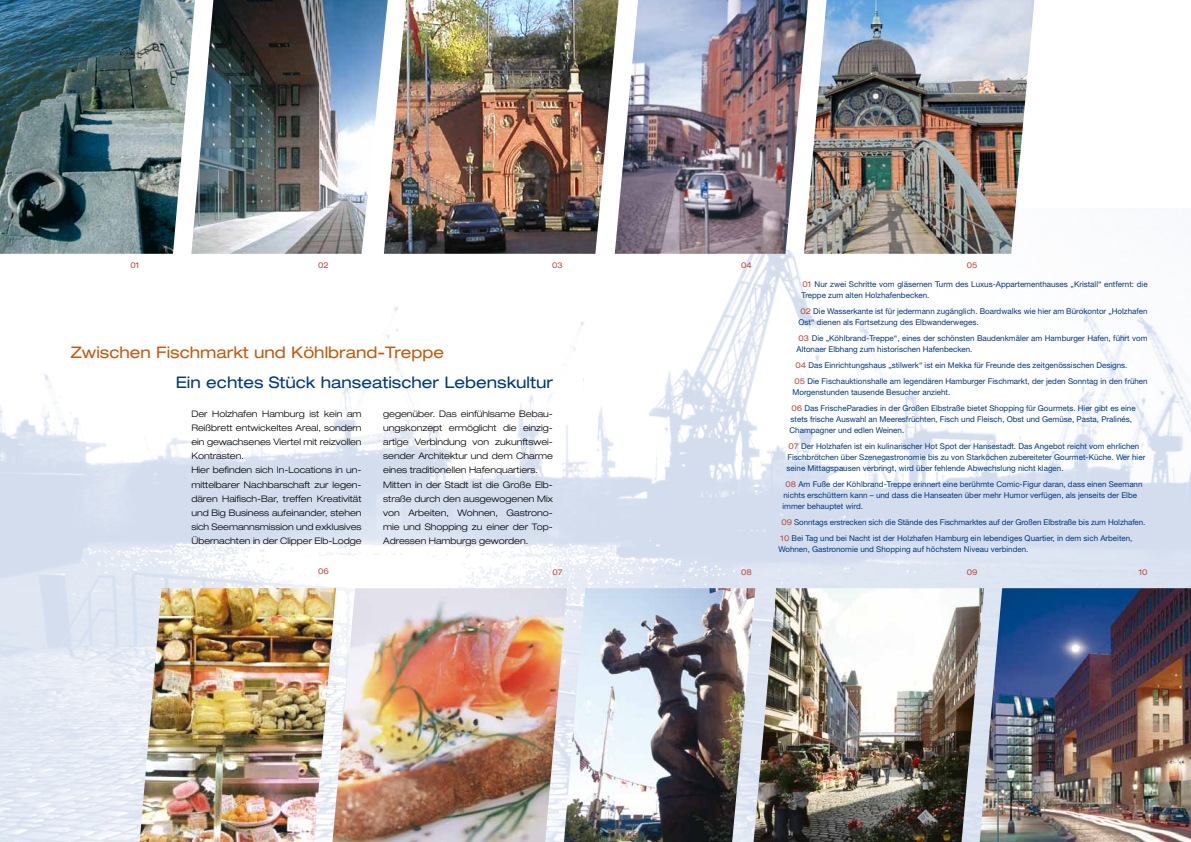
<style>
.page{position:relative;width:1191px;height:842px;background:#fff}
.page>*{position:absolute;margin:0;border:0;box-sizing:border-box;transform-origin:0 0}
.t1{font:expanded 16px "Helvetica Neue LT";color:#003882}
.t2{font:expanded 16px "Helvetica Neue LT";color:#c25a0e}
.t3{font:300 expanded 9px/14.2px "Helvetica Neue LT";color:#000}
.t4{font:8px/11px "Helvetica Neue LT";color:#003882}
.t5{font:expanded 8px "Helvetica Neue LT";letter-spacing:-.005em;color:#bc4d40}
.s1{font-stretch:expanded;color:#bc4d40}
</style>
<div class="page">
<img style="left:0;top:254px;width:1191px;height:588px">
<img style="left:388px;top:0;width:227px;height:254px">
<img style="left:615px;top:0;width:189px;height:254px">
<img style="left:195px;top:0;width:193px;height:254px">
<img style="left:0;top:0;width:195px;height:254px">
<img style="left:804px;top:0;width:230px;height:254px">
<img style="left:567px;top:588px;width:186px;height:254px">
<img style="left:336px;top:588px;width:231px;height:254px">
<img style="left:984px;top:588px;width:207px;height:254px">
<img style="left:753px;top:588px;width:231px;height:254px">
<img style="left:140px;top:588px;width:196px;height:254px">
<p class="t5" style="left:130px;top:260px;width:10px">01</p>
<p class="t5" style="left:318px;top:260px;width:12px">02</p>
<p class="t5" style="left:552px;top:260px;width:12px">03</p>
<p class="t5" style="left:741px;top:260px;width:12px">04</p>
<p class="t5" style="left:966px;top:260px;width:12px">05</p>
<h1 class="t2" style="left:71px;top:343px;width:375px">Zwischen Fischmarkt und Köhlbrand-Treppe</h1>
<h1 class="t1" style="left:176px;top:372px;width:379px">Ein echtes Stück hanseatischer Lebenskultur</h1>
<p class="t3" style="left:191px;top:406px;width:172px">Der Holzhafen Hamburg ist kein am Reißbrett entwickeltes Areal, sondern ein gewachsenes Viertel mit reizvollen Kontrasten.<br>Hier befinden sich In-Locations in un&shy;mittelbarer Nachbarschaft zur legen&shy;dären Haifisch-Bar, treffen Kreativität und Big Business aufeinander, stehen sich Seemannsmission und exklusives Übernachten in der Clipper Elb-Lodge</p>
<p class="t3" style="left:383px;top:406px;width:171px">gegenüber. Das einfühlsame Bebau&shy;ungskonzept ermöglicht die einzig&shy;artige Verbindung von zukunftswei&shy;sender Architektur und dem Charme eines traditionellen Hafenquartiers.<br>Mitten in der Stadt ist die Große Elb&shy;straße durch den ausgewogenen Mix von Arbeiten, Wohnen, Gastrono&shy;mie und Shopping zu einer der Top-Adressen Hamburgs geworden.</p>
<p class="t4" style="left:801px;top:278px;width:348px"><span class="s1">01</span> Nur zwei Schritte vom gläsernen Turm des Luxus-Appartementhauses „Kristall“ entfernt: die<br>Treppe zum alten Holzhafenbecken.</p>
<p class="t4" style="left:798px;top:305px;width:350px"><span class="s1">02</span> Die Wasserkante ist für jedermann zugänglich. Boardwalks wie hier am Bürokontor „Holzhafen<br>Ost“ dienen als Fortsetzung des Elbwanderweges.</p>
<p class="t4" style="left:796px;top:332px;width:352px"><span class="s1">03</span> Die „Köhlbrand-Treppe“, eines der schönsten Baudenkmäler am Hamburger Hafen, führt vom<br>Altonaer Elbhang zum historischen Hafenbecken.</p>
<p class="t4" style="left:794px;top:357px;width:354px;line-height:16px"><span class="s1">04</span> Das Einrichtungshaus „stilwerk“ ist ein Mekka für Freunde des zeitgenössischen Designs.<br><span class="s1">05</span> Die Fischauktionshalle am legendären Hamburger Fischmarkt, der jeden Sonntag in den frühen</p>
<p class="t4" style="left:791px;top:384px;width:346px;line-height:16px">Morgenstunden tausende Besucher anzieht.<br><span class="s1">06</span> Das FrischeParadies in der Großen Elbstraße bietet Shopping für Gourmets. Hier gibt es eine</p>
<p class="t4" style="left:789px;top:413px;width:344px">stets frische Auswahl an Meeresfrüchten, Fisch und Fleisch, Obst und Gemüse, Pasta, Pralinés,<br>Champagner und edlen Weinen.</p>
<p class="t4" style="left:786px;top:440px;width:360px"><span class="s1">07</span> Der Holzhafen ist ein kulinarischer Hot Spot der Hansestadt. Das Angebot reicht vom ehrlichen<br>Fischbrötchen über Szenegastronomie bis zu von Starköchen zubereiteter Gourmet-Küche. Wer hier seine Mittagspausen verbringt, wird über fehlende Abwechslung nicht klagen.</p>
<p class="t4" style="left:782px;top:478px;width:361px;text-indent:3px"><span class="s1">08</span> Am Fuße der Köhlbrand-Treppe erinnert eine berühmte Comic-Figur daran, dass einen Seemann nichts erschüttern kann – und dass die Hanseaten über mehr Humor verfügen, als jenseits der Elbe immer behauptet wird.</p>
<p class="t4" style="left:780px;top:514px;width:366px;line-height:16px"><span class="s1">09</span> Sonntags erstrecken sich die Stände des Fischmarktes auf der Großen Elbstraße bis zum Holzhafen.<br><span class="s1">10</span> Bei Tag und bei Nacht ist der Holzhafen Hamburg ein lebendiges Quartier, in dem sich Arbeiten,</p>
<p class="t4" style="left:778px;top:543px;width:251px">Wohnen, Gastronomie und Shopping auf höchstem Niveau verbinden.</p>
<p class="t5" style="left:318px;top:566px;width:12px">06</p>
<p class="t5" style="left:552px;top:567px;width:12px">07</p>
<p class="t5" style="left:741px;top:567px;width:12px">08</p>
<p class="t5" style="left:966px;top:567px;width:12px">09</p>
<p class="t5" style="left:1138px;top:567px;width:10px">10</p>
</div>
